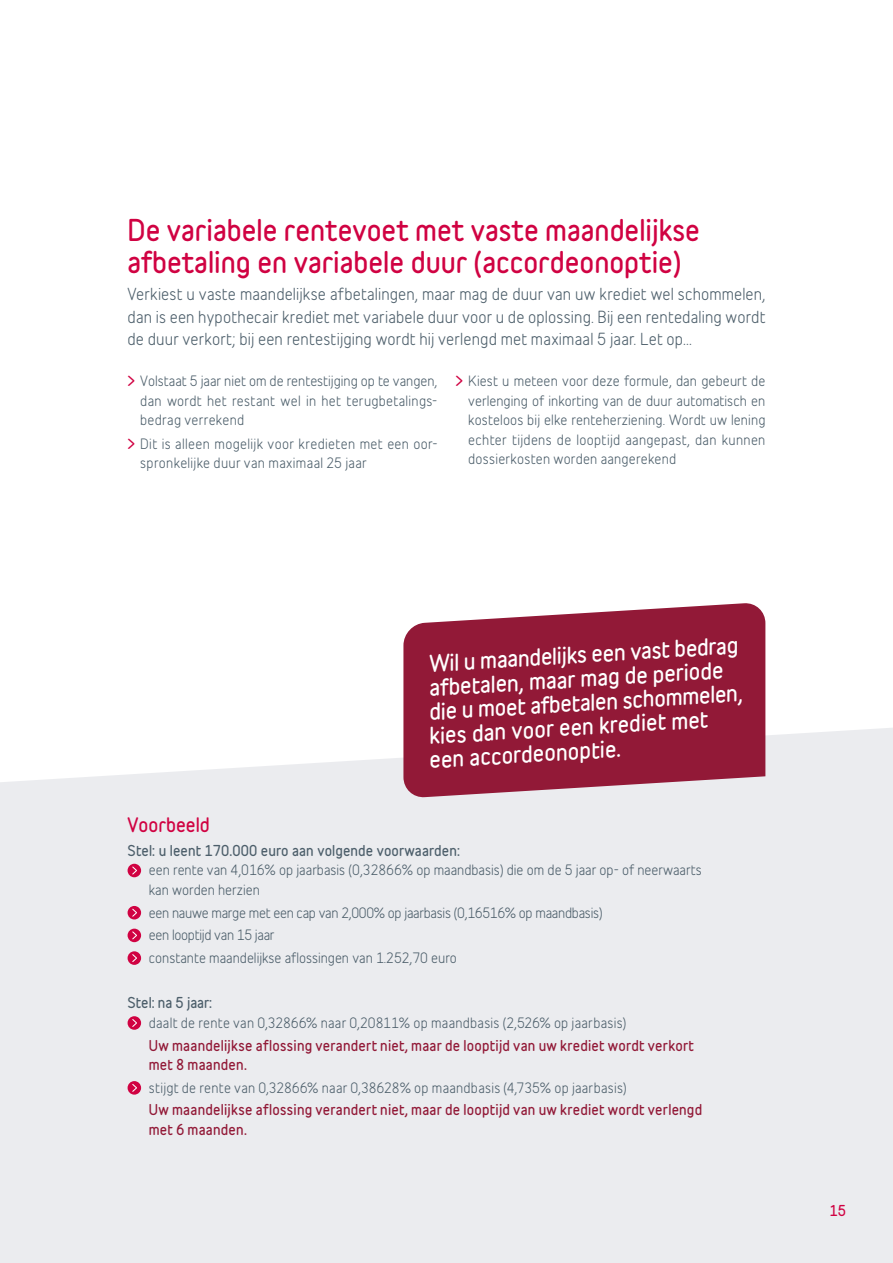
<style>
.page{position:relative;width:893px;height:1263px;background:#fff}
.page>*{position:absolute;margin:0;border:0;box-sizing:border-box;transform-origin:0 0}
.t1{font:700 27px/32.4px "Belfius Normal";color:#d00242}
.t2{font:700 21px/23.9px "Belfius Alternative";color:#fff}
.t3{font:700 18px "Belfius Normal";color:#d00242}
.t4{font:15.75px/22.5px "Belfius Alternative";letter-spacing:.01em;color:#4d5f6b;text-align:justify}
.t5{font:13.5px/19.5px "Belfius Alternative";letter-spacing:.015em;color:#4d5f6b;text-align:justify}
.t6{font:700 13.5px/19.5px "Belfius Alternative";letter-spacing:.015em;color:#921937}
.t7{font:13.5px/22.6px "Belfius Alternative";letter-spacing:-.02em;color:#4d5f6b}
.t8{font:700 13.5px "Belfius Alternative";letter-spacing:.01em;color:#4d5f6b}
.t9{font:700 13.5px "Belfius Alternative";color:#d00242}
.s1{font-weight:700;color:#d00242}
</style>
<div class="page">
<div style="left:0;top:717px;width:893px;height:546px;background:#ebecef"></div>
<div style="left:128px;top:864px;width:13px;height:13px;background:#d00242;border-radius:50%"></div>
<svg style="left:132px;top:866px;width:5px;height:8px"></svg>
<div style="left:128px;top:906px;width:13px;height:13px;background:#d00242;border-radius:50%"></div>
<svg style="left:132px;top:909px;width:5px;height:8px"></svg>
<div style="left:128px;top:929px;width:13px;height:13px;background:#d00242;border-radius:50%"></div>
<svg style="left:132px;top:931px;width:5px;height:8px"></svg>
<div style="left:128px;top:951px;width:13px;height:14px;background:#d00242;border-radius:50%"></div>
<svg style="left:132px;top:954px;width:5px;height:8px"></svg>
<div style="left:128px;top:1016px;width:13px;height:14px;background:#d00242;border-radius:50%"></div>
<svg style="left:132px;top:1019px;width:5px;height:8px"></svg>
<div style="left:128px;top:1081px;width:13px;height:14px;background:#d00242;border-radius:50%"></div>
<svg style="left:132px;top:1084px;width:5px;height:8px"></svg>
<svg style="left:403px;top:603px;width:362px;height:195px;background:#9c314c"></svg>
<h1 class="t1" style="left:128px;top:213px;width:574px">De variabele rentevoet met vaste maandelijkse afbetaling en variabele duur (accordeonoptie)</h1>
<p class="t4" style="left:128px;top:281px;width:639px">Verkiest u vaste maandelijkse afbetalingen, maar mag de duur van uw krediet wel schommelen, dan is een hypothecair krediet met variabele duur voor u de oplossing. Bij een rentedaling wordt de duur verkort; bij een rentestijging wordt hij verlengd met maximaal 5 jaar. Let op...</p>
<p class="t5" style="left:140px;top:370px;width:299px;text-indent:-13px"><span class="s1">&gt;</span> Volstaat 5 jaar niet om de rentestijging op te vangen, dan wordt het restant wel in het terugbetalings&shy;bedrag verrekend</p>
<p class="t5" style="left:140px;top:433px;width:299px;text-indent:-13px"><span class="s1">&gt;</span> Dit is alleen mogelijk voor kredieten met een oor&shy;spronkelijke duur van maximaal 25 jaar</p>
<p class="t5" style="left:468px;top:370px;width:299px;text-indent:-13px"><span class="s1">&gt;</span> Kiest u meteen voor deze formule, dan gebeurt de verlenging of inkorting van de duur automatisch en kosteloos bij elke renteherziening. Wordt uw lening echter tijdens de looptijd aangepast, dan kunnen dossierkosten worden aangerekend</p>
<h2 class="t2" style="left:421px;top:653px;width:319px;text-indent:7px;rotate:-4deg">Wil u maandelijks een vast bedrag afbetalen, maar mag de periode die u moet afbetalen schommelen, kies dan voor een krediet met een accordeonoptie.</h2>
<h3 class="t3" style="left:128px;top:811px;width:84px">Voorbeeld</h3>
<p class="t8" style="left:128px;top:840px;width:334px">Stel: u leent 170.000 euro aan volgende voorwaarden:</p>
<p class="t5" style="left:149px;top:859px;width:554px">een rente van 4,016% op jaarbasis (0,32866% op maandbasis) die om de 5 jaar op- of neerwaarts kan worden herzien</p>
<p class="t7" style="left:149px;top:900px;width:455px">een nauwe marge met een cap van 2,000% op jaarbasis (0,16516% op maandbasis) een looptijd van 15 jaar<br>constante maandelijkse aflossingen van 1.252,70 euro</p>
<p class="t8" style="left:128px;top:992px;width:86px">Stel: na 5 jaar:</p>
<p class="t5" style="left:149px;top:1011px;width:479px">daalt de rente van 0,32866% naar 0,20811% op maandbasis (2,526% op jaarbasis)</p>
<p class="t6" style="left:149px;top:1035px;width:547px">Uw maandelijkse aflossing verandert niet, maar de looptijd van uw krediet wordt verkort met 8 maanden.</p>
<p class="t5" style="left:149px;top:1076px;width:479px">stijgt de rente van 0,32866% naar 0,38628% op maandbasis (4,735% op jaarbasis)</p>
<p class="t6" style="left:149px;top:1100px;width:555px">Uw maandelijkse aflossing verandert niet, maar de looptijd van uw krediet wordt verlengd met 6 maanden.</p>
<p class="t9" style="left:829px;top:1200px;width:18px">15</p>
</div>
